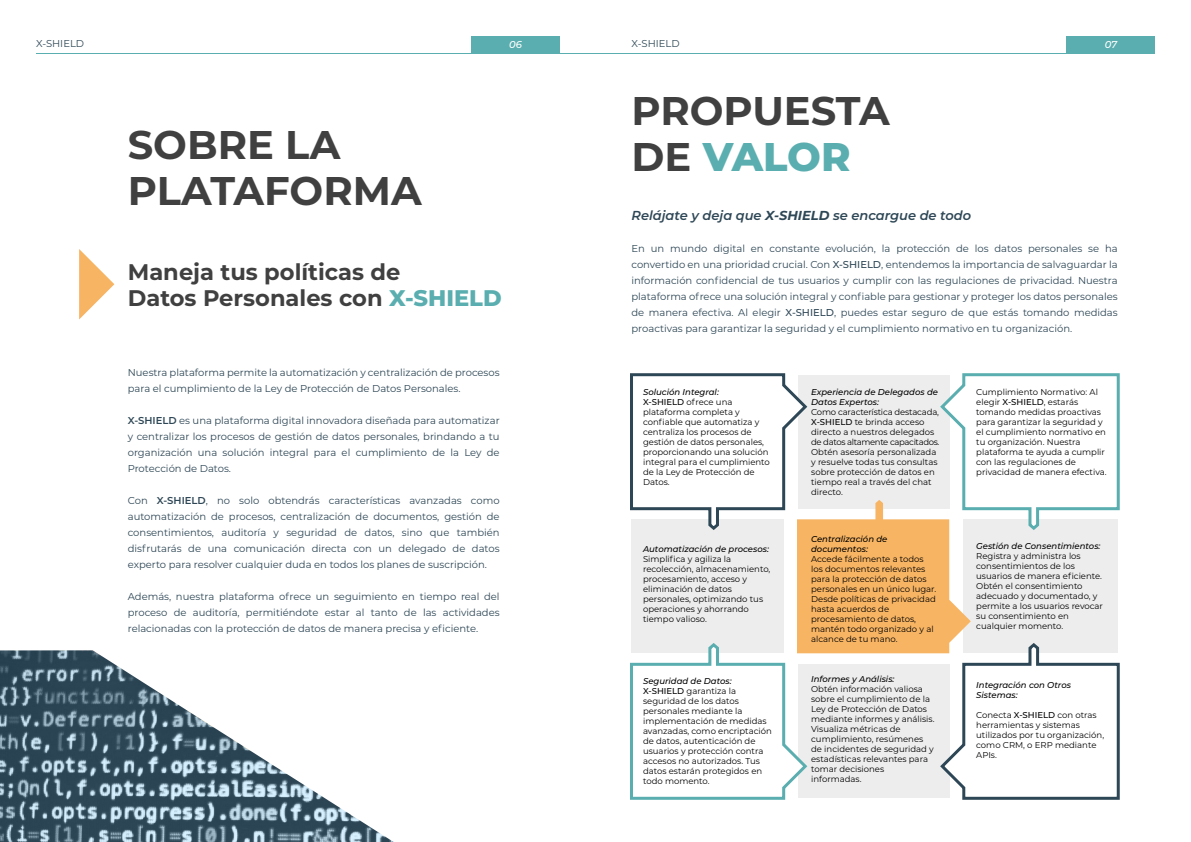
<style>
.page{position:relative;width:1191px;height:842px;background:#fff}
.page>*{position:absolute;margin:0;border:0;box-sizing:border-box;transform-origin:0 0}
.t1{font:700 40px/46px "Montserrat";color:#404041}
.t2{font:700 22.6px/26px "Montserrat";color:#404041}
.t3{font:italic 600 13px "Montserrat";color:#2e4756}
.t4{font:10px/16px "Montserrat";color:#2e4756;text-align:justify}
.t5{font:italic 500 10px "Montserrat";color:#fff}
.t6{font:8.5px/10px "Montserrat";color:#000}
.t7{font:italic 500 8.5px/10px "Montserrat";color:#000}
.s1{font-weight:800;color:#5aaeaf}
.s2{font-weight:600}
.s3{font-weight:700}
.s4{font-weight:500}
.s5{font-weight:500;font-style:italic}
</style>
<div class="page">
<hr style="left:36px;top:53px;width:1119px;height:1px;background:#5aaeaf">
<div style="left:471px;top:36px;width:88px;height:18px;background:#5aaeaf"></div>
<div style="left:1067px;top:36px;width:88px;height:18px;background:#5aaeaf"></div>
<svg style="left:630px;top:373px;width:490px;height:427px"></svg>
<svg style="left:0;top:650px;width:394px;height:192px"></svg>
<svg style="left:79px;top:249px;width:35px;height:70px"></svg>
<p class="t4" style="left:36px;top:35px;width:50px">X-SHIELD</p>
<p class="t5" style="left:509px;top:37px;width:14px">06</p>
<p class="t4" style="left:631px;top:35px;width:50px">X-SHIELD</p>
<p class="t5" style="left:1104px;top:37px;width:14px">07</p>
<h1 class="t1" style="left:128px;top:120px;width:295px">SOBRE LA<br>PLATAFORMA</h1>
<h2 class="t2" style="left:128px;top:257px;width:375px">Maneja tus políticas de<br>Datos Personales con <span class="s1">X-SHIELD</span></h2>
<p class="t4" style="left:128px;top:364px;width:373px">Nuestra plataforma permite la automatización y centralización de procesos para el cumplimiento de la Ley de Protección de Datos Personales.</p>
<p class="t4" style="left:128px;top:412px;width:373px"><span class="s2">X-SHIELD</span> es una plataforma digital innovadora diseñada para automatizar y centralizar los procesos de gestión de datos personales, brindando a tu organización una solución integral para el cumplimiento de la Ley de Protección de Datos.</p>
<p class="t4" style="left:128px;top:492px;width:373px">Con <span class="s2">X-SHIELD</span>, no solo obtendrás características avanzadas como automatización de procesos, centralización de documentos, gestión de consentimientos, auditoría y seguridad de datos, sino que también disfrutarás de una comunicación directa con un delegado de datos experto para resolver cualquier duda en todos los planes de suscripción.</p>
<p class="t4" style="left:128px;top:588px;width:373px">Además, nuestra plataforma ofrece un seguimiento en tiempo real del proceso de auditoría, permitiéndote estar al tanto de las actividades relacionadas con la protección de datos de manera precisa y eficiente.</p>
<h1 class="t1" style="left:631px;top:86px;width:260px">PROPUESTA<br>DE <span class="s1">VALOR</span></h1>
<h3 class="t3" style="left:631px;top:206px;width:341px">Relájate y deja que <span class="s3">X-SHIELD</span> se encargue de todo</h3>
<p class="t4" style="left:631px;top:240px;width:488px">En un mundo digital en constante evolución, la protección de los datos personales se ha convertido en una prioridad crucial. Con <span class="s4">X-SHIELD</span>, entendemos la importancia de salvaguardar la información confidencial de tus usuarios y cumplir con las regulaciones de privacidad. Nuestra plataforma ofrece una solución integral y confiable para gestionar y proteger los datos personales de manera efectiva. Al elegir <span class="s4">X-SHIELD</span>, puedes estar seguro de que estás tomando medidas proactivas para garantizar la seguridad y el cumplimiento normativo en tu organización.</p>
<p class="t6" style="left:643px;top:387px;width:128px"><span class="s5">Solución Integral:<br></span><span class="s4">X-SHIELD</span> ofrece una plataforma completa y confiable que automatiza y centraliza los procesos de gestión de datos personales, proporcionando una solución integral para el cumplimiento de la Ley de Protección de<br>Datos.</p>
<p class="t7" style="left:811px;top:387px;width:128px">Experiencia de Delegados de<br>Datos Expertos:</p>
<p class="t6" style="left:811px;top:407px;width:130px">Como característica destacada,<br><span class="s4">X-SHIELD</span> te brinda acceso directo a nuestros delegados de datos altamente capacitados.<br>Obtén asesoría personalizada y resuelve todas tus consultas sobre protección de datos en tiempo real a través del chat directo.</p>
<p class="t7" style="left:643px;top:543px;width:127px">Automatización de procesos:</p>
<p class="t6" style="left:643px;top:553px;width:129px">Simplifica y agiliza la recolección, almacenamiento, procesamiento, acceso y eliminación de datos personales, optimizando tus operaciones y ahorrando tiempo valioso.</p>
<p class="t7" style="left:811px;top:533px;width:78px">Centralización de documentos:</p>
<p class="t6" style="left:811px;top:553px;width:127px">Accede fácilmente a todos los documentos relevantes para la protección de datos personales en un único lugar.<br>Desde políticas de privacidad hasta acuerdos de procesamiento de datos, mantén todo organizado y al alcance de tu mano.</p>
<p class="t6" style="left:976px;top:387px;width:132px">Cumplimiento Normativo: Al elegir <span class="s4">X-SHIELD</span>, estarás tomando medidas proactivas para garantizar la seguridad y el cumplimiento normativo en tu organización. Nuestra plataforma te ayuda a cumplir con las regulaciones de privacidad de manera efectiva.</p>
<p class="t7" style="left:976px;top:540px;width:126px">Gestión de Consentimientos:</p>
<p class="t6" style="left:976px;top:550px;width:128px">Registra y administra los consentimientos de los usuarios de manera eficiente.<br>Obtén el consentimiento adecuado y documentado, y permite a los usuarios revocar su consentimiento en cualquier momento.</p>
<p class="t6" style="left:643px;top:676px;width:130px"><span class="s5">Seguridad de Datos:<br></span><span class="s4">X-SHIELD</span> garantiza la seguridad de los datos personales mediante la implementación de medidas avanzadas, como encriptación de datos, autenticación de usuarios y protección contra accesos no autorizados. Tus datos estarán protegidos en todo momento.</p>
<p class="t7" style="left:811px;top:674px;width:85px">Informes y Análisis:</p>
<p class="t6" style="left:811px;top:684px;width:125px">Obtén información valiosa sobre el cumplimiento de la<br>Ley de Protección de Datos mediante informes y análisis.<br>Visualiza métricas de cumplimiento, resúmenes de incidentes de seguridad y estadísticas relevantes para tomar decisiones informadas.</p>
<p class="t7" style="left:976px;top:680px;width:96px">Integración con Otros<br>Sistemas:</p>
<p class="t6" style="left:976px;top:710px;width:129px">Conecta <span class="s4">X-SHIELD</span> con otras herramientas y sistemas utilizados por tu organización, como CRM, o ERP mediante<br>APIs.</p>
</div>
